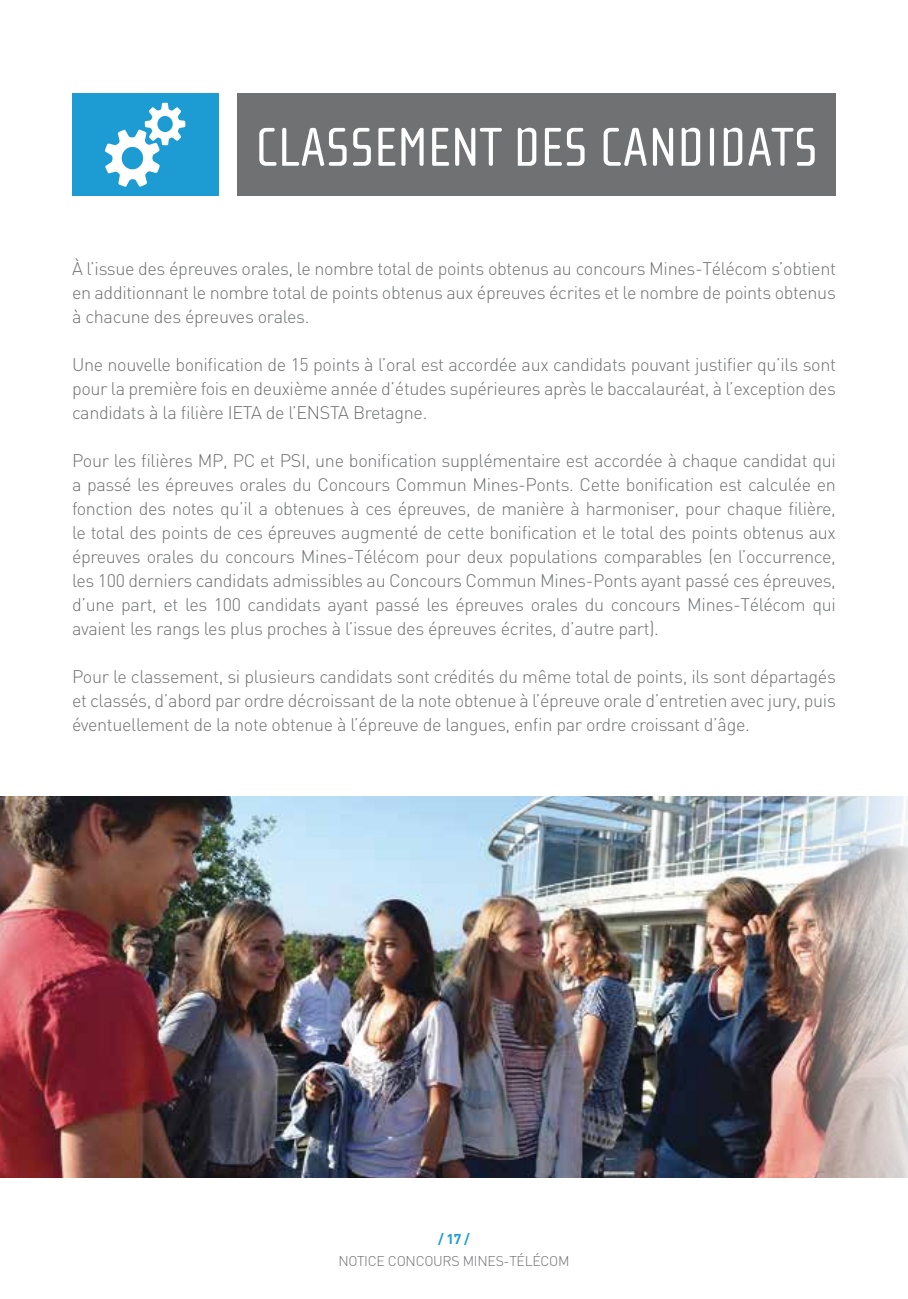
<style>
.page{position:relative;width:908px;height:1299px;background:#fff}
.page>*{position:absolute;margin:0;border:0;box-sizing:border-box;transform-origin:0 0}
.t1{font:56px "Cholla Sans";color:#fff}
.t2{font:300 18px/24px "DIN";letter-spacing:-.02em;color:#707173;text-align:justify}
.t3{font:300 14px "DIN";letter-spacing:-.02em;color:#707173}
.t4{font:700 14px "DIN";color:#1d9cd4}
</style>
<div class="page">
<div style="left:237px;top:94px;width:598px;height:102px;background:#707173"></div>
<div style="left:72px;top:94px;width:146px;height:102px;background:#1d9cd4"></div>
<svg style="left:105px;top:103px;width:80px;height:84px"></svg>
<img style="left:0;top:796px;width:907px;height:381px">
<h1 class="t1" style="left:255px;top:116px;width:564px">CLASSEMENT DES CANDIDATS</h1>
<p class="t2" style="left:72px;top:256px;width:765px">À l’issue des épreuves orales, le nombre total de points obtenus au concours Mines-Télécom s’obtient en additionnant le nombre total de points obtenus aux épreuves écrites et le nombre de points obtenus à chacune des épreuves orales.</p>
<p class="t2" style="left:72px;top:352px;width:765px">Une nouvelle bonification de 15 points à l’oral est accordée aux candidats pouvant justifier qu’ils sont pour la première fois en deuxième année d’études supérieures après le baccalauréat, à l’exception des candidats à la filière IETA de l’ENSTA Bretagne.</p>
<p class="t2" style="left:72px;top:448px;width:765px">Pour les filières MP, PC et PSI, une bonification supplémentaire est accordée à chaque candidat qui a passé les épreuves orales du Concours Commun Mines-Ponts. Cette bonification est calculée en fonction des notes qu’il a obtenues à ces épreuves, de manière à harmoniser, pour chaque filière, le total des points de ces épreuves augmenté de cette bonification et le total des points obtenus aux épreuves orales du concours Mines-Télécom pour deux populations comparables (en l’occurrence, les 100 derniers candidats admissibles au Concours Commun Mines-Ponts ayant passé ces épreuves, d’une part, et les 100 candidats ayant passé les épreuves orales du concours Mines-Télécom qui avaient les rangs les plus proches à l’issue des épreuves écrites, d’autre part).</p>
<p class="t2" style="left:72px;top:664px;width:765px">Pour le classement, si plusieurs candidats sont crédités du même total de points, ils sont départagés et classés, d’abord par ordre décroissant de la note obtenue à l’épreuve orale d’entretien avec jury, puis éventuellement de la note obtenue à l’épreuve de langues, enfin par ordre croissant d’âge.</p>
<p class="t4" style="left:438px;top:1229px;width:33px">/ 17 /</p>
<p class="t3" style="left:338px;top:1251px;width:233px">NOTICE CONCOURS MINES-TÉLÉCOM</p>
</div>
